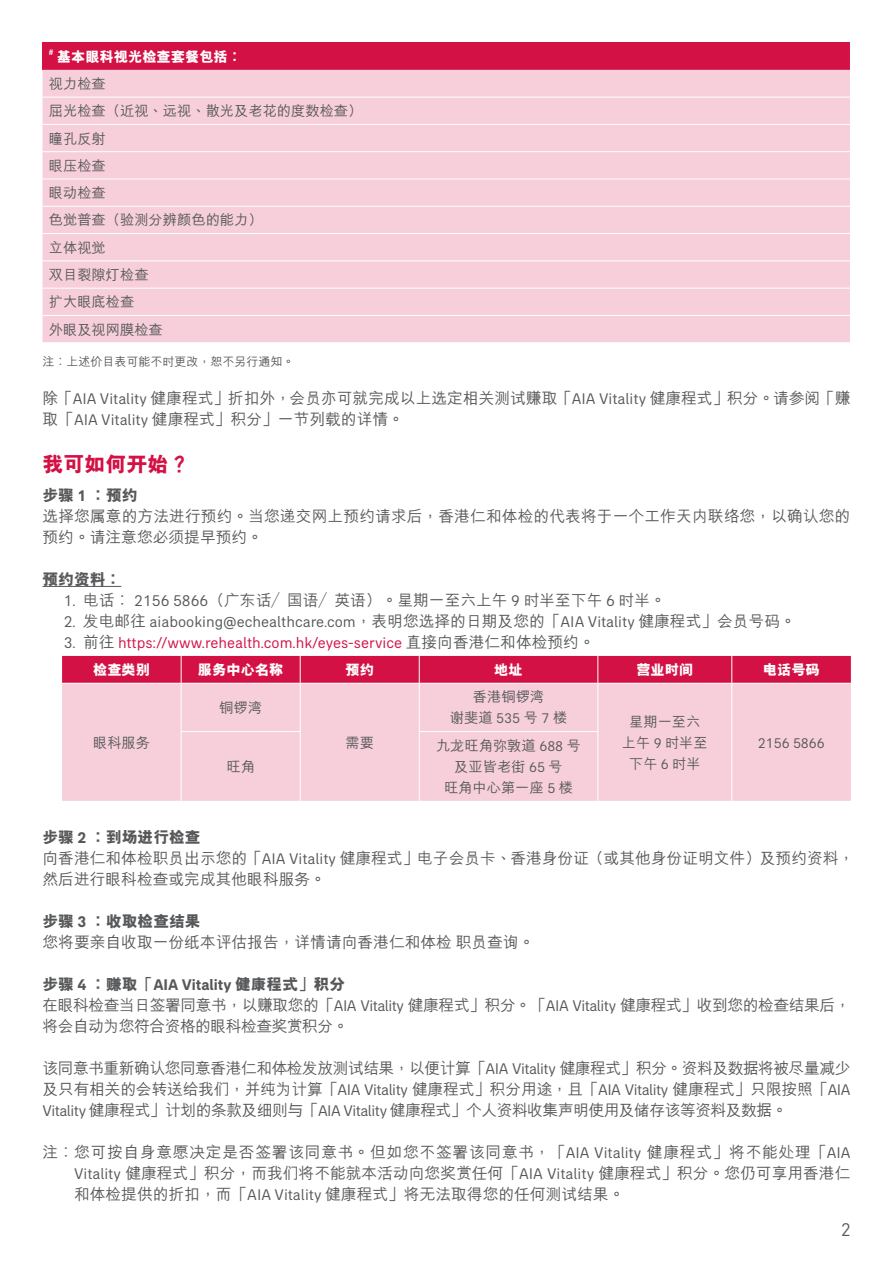
<style>
.page{position:relative;width:893px;height:1263px;background:#fff}
.page>*{position:absolute;margin:0;border:0;box-sizing:border-box;transform-origin:0 0}
.subhead{font:800 21px "M Hei HKS";color:#d31145}
.t1{font:18px "DIN";color:#57585a}
.bodytext{font:500 15.75px/21px "M Hei HKS";color:#57585a}
.bodytext-2{font:500 15.75px/21px "M Hei HKS";letter-spacing:-.025em;color:#57585a}
.bodytext-3{font:15.75px "AIA Everest";color:#57585a}
.bodytext-4{font:800 15.75px "M Hei HKS";color:#57585a}
.bodytext-5{font:15.75px "AIA Everest";color:#d31145}
.box_bodytext{font:500 14.25px "M Hei HKS";color:#57585a}
.subhead-2{font:500 14.25px "M Hei HKS";color:#57585a}
.subhead-3{font:800 14.25px "M Hei HKS";color:#fff}
.box_subhead{font:800 14.25px "M Hei HKS";color:#fff}
.subhead-4{font:14.25px "AIA Everest";color:#57585a}
.credit{font:500 12px "M Hei HKS";color:#57585a}
.box_subhead-2{font:700 8.25px "AIA Everest";color:#fff}
.s1{font-family:"AIA Everest";font-weight:400}
.s2{font-family:"AIA Everest";font-weight:700}
.s3{font-family:"M Hei HKS";font-weight:500}
.s4{color:#57585a}
.s5{font-family:"M Hei HKS";font-weight:500;color:#57585a}
</style>
<div class="page">
<div style="left:43px;top:43px;width:807px;height:27px;background:#d31145"></div>
<div style="left:43px;top:70px;width:807px;height:272px;background:#f6cfda"></div>
<hr style="left:43px;top:97px;width:808px;height:1px;background:#fff">
<hr style="left:43px;top:124px;width:808px;height:1px;background:#fff">
<hr style="left:43px;top:151px;width:808px;height:1px;background:#fff">
<hr style="left:43px;top:179px;width:808px;height:1px;background:#fff">
<hr style="left:43px;top:206px;width:808px;height:1px;background:#fff">
<hr style="left:43px;top:233px;width:808px;height:1px;background:#fff">
<hr style="left:43px;top:260px;width:808px;height:1px;background:#fff">
<hr style="left:43px;top:288px;width:808px;height:1px;background:#fff">
<hr style="left:43px;top:315px;width:808px;height:1px;background:#fff">
<hr style="left:43px;top:586px;width:78px;height:1px;background:#57585a">
<div style="left:62px;top:684px;width:789px;height:117px;background:#f6cfda"></div>
<div style="left:62px;top:656px;width:789px;height:27px;background:#d31145"></div>
<hr style="left:181px;top:684px;width:1px;height:47px;background:#fff">
<hr style="left:300px;top:684px;width:1px;height:47px;background:#fff">
<hr style="left:419px;top:684px;width:1px;height:47px;background:#fff">
<hr style="left:597px;top:684px;width:1px;height:47px;background:#fff">
<hr style="left:731px;top:684px;width:1px;height:47px;background:#fff">
<hr style="left:181px;top:731px;width:120px;height:1px;background:#fff">
<hr style="left:181px;top:732px;width:1px;height:69px;background:#fff">
<hr style="left:300px;top:732px;width:1px;height:69px;background:#fff">
<hr style="left:419px;top:731px;width:179px;height:1px;background:#fff">
<hr style="left:419px;top:732px;width:1px;height:69px;background:#fff">
<hr style="left:597px;top:732px;width:1px;height:69px;background:#fff">
<hr style="left:731px;top:731px;width:1px;height:70px;background:#fff">
<p class="box_subhead-2" style="left:49px;top:47px;width:6px">#</p>
<p class="box_subhead" style="left:57px;top:47px;width:187px">基本眼科視光檢查套餐包括︰</p>
<p class="box_bodytext" style="left:49px;top:73px;width:59px">視力檢查</p>
<p class="box_bodytext" style="left:49px;top:101px;width:315px">屈光檢查（近視、遠視、散光及老花的度數檢查）</p>
<p class="box_bodytext" style="left:49px;top:128px;width:59px">瞳孔反射</p>
<p class="box_bodytext" style="left:49px;top:155px;width:59px">眼壓檢查</p>
<p class="box_bodytext" style="left:49px;top:182px;width:59px">眼動檢查</p>
<p class="box_bodytext" style="left:49px;top:210px;width:215px">色覺普查（驗測分辨顏色的能力）</p>
<p class="box_bodytext" style="left:49px;top:237px;width:59px">立體視覺</p>
<p class="box_bodytext" style="left:49px;top:264px;width:101px">雙目裂隙燈檢查</p>
<p class="box_bodytext" style="left:49px;top:292px;width:87px">擴大眼底檢查</p>
<p class="box_bodytext" style="left:49px;top:319px;width:116px">外眼及視網膜檢查</p>
<p class="credit" style="left:43px;top:353px;width:254px">註︰上述價目表可能不時更改，恕不另行通知。</p>
<p class="bodytext" style="left:43px;top:387px;width:809px">除「<span class="s1">AIA Vitality</span> 健康程式」折扣外，會員亦可就完成以上選定相關測試賺取「<span class="s1">AIA Vitality</span> 健康程式」積分。請參閱「賺取「<span class="s1">AIA Vitality</span> 健康程式」積分」一節列載的詳情。</p>
<p class="subhead" style="left:43px;top:450px;width:148px">我可如何開始？</p>
<p class="bodytext-4" style="left:43px;top:484px;width:97px">步驟 <span class="s2">1</span> ︰預約</p>
<p class="bodytext" style="left:43px;top:504px;width:809px">選擇您屬意的方法進行預約。當您遞交網上預約請求後，香港仁和體檢的代表將於一個工作天內聯絡您，以確認您的預約。請注意您必須提早預約。</p>
<p class="bodytext-4" style="left:43px;top:568px;width:80px">預約資料︰</p>
<p class="bodytext" style="left:64px;top:588px;width:603px"><span class="s1">1.</span> 電話︰ <span class="s1">2156 5866</span>（廣東話／國語／英語）。星期一至六上午 <span class="s1">9</span> 時半至下午 <span class="s1">6</span> 時半。</p>
<p class="bodytext-3" style="left:64px;top:612px;width:734px">2. <span class="s3">發電郵往</span> aiabooking@echealthcare.com<span class="s3">，表明您選擇的日期及您的「</span>AIA Vitality <span class="s3">健康程式」會員號碼。</span></p>
<p class="bodytext-5" style="left:64px;top:633px;width:532px"><span class="s4">3.</span> <span class="s5">前往</span> https://www.rehealth.com.hk/eyes-service <span class="s5">直接向香港仁和體檢預約。</span></p>
<p class="subhead-3" style="left:93px;top:660px;width:58px">檢查類別</p>
<p class="subhead-3" style="left:198px;top:660px;width:87px">服務中心名稱</p>
<p class="subhead-3" style="left:345px;top:660px;width:30px">預約</p>
<p class="subhead-3" style="left:494px;top:660px;width:30px">地址</p>
<p class="subhead-3" style="left:636px;top:660px;width:58px">營業時間</p>
<p class="subhead-3" style="left:763px;top:660px;width:58px">電話號碼</p>
<p class="subhead-2" style="left:93px;top:732px;width:58px">眼科服務</p>
<p class="subhead-2" style="left:219px;top:697px;width:44px">銅鑼灣</p>
<p class="subhead-2" style="left:226px;top:756px;width:30px">旺角</p>
<p class="subhead-2" style="left:345px;top:732px;width:30px">需要</p>
<p class="subhead-2" style="left:473px;top:687px;width:73px">香港銅鑼灣</p>
<p class="subhead-2" style="left:450px;top:708px;width:119px">謝斐道 <span class="s1">535</span> 號 <span class="s1">7</span> 樓</p>
<p class="subhead-2" style="left:629px;top:711px;width:73px">星期一至六</p>
<p class="subhead-2" style="left:622px;top:732px;width:87px">上午 <span class="s1">9</span> 時半至</p>
<p class="subhead-2" style="left:629px;top:753px;width:73px">下午 <span class="s1">6</span> 時半</p>
<p class="subhead-2" style="left:436px;top:735px;width:147px">九龍旺角彌敦道 <span class="s1">688</span> 號</p>
<p class="subhead-2" style="left:454px;top:756px;width:110px">及亞皆老街 <span class="s1">65</span> 號</p>
<p class="subhead-2" style="left:444px;top:777px;width:131px">旺角中心第一座 <span class="s1">5</span> 樓</p>
<p class="subhead-4" style="left:758px;top:734px;width:69px">2156 5866</p>
<p class="bodytext-4" style="left:43px;top:826px;width:160px">步驟 <span class="s2">2</span> ︰到場進行檢查</p>
<p class="bodytext" style="left:43px;top:846px;width:813px">向香港仁和體檢職員出示您的「<span class="s1">AIA Vitality</span> 健康程式」電子會員卡、香港身份證（或其他身份證明文件）及預約資料，然後進行眼科檢查或完成其他眼科服務。</p>
<p class="bodytext-4" style="left:43px;top:910px;width:160px">步驟 <span class="s2">3</span> ︰收取檢查結果</p>
<p class="bodytext" style="left:43px;top:930px;width:493px">您將要親自收取一份紙本評估報告，詳情請向香港仁和體檢職員查詢。</p>
<p class="bodytext-4" style="left:43px;top:973px;width:304px">步驟 <span class="s2">4</span> ︰賺取「<span class="s2">AIA Vitality</span> 健康程式」積分</p>
<p class="bodytext-2" style="left:43px;top:993px;width:809px">在眼科檢查當日簽署同意書，以賺取您的「<span class="s1">AIA Vitality</span> 健康程式」積分。「<span class="s1">AIA Vitality</span> 健康程式」收到您的檢查結果後，將會自動為您符合資格的眼科檢查獎賞積分。</p>
<p class="bodytext" style="left:43px;top:1056px;width:810px;text-align:justify">該同意書重新確認您同意香港仁和體檢發放測試結果，以便計算「<span class="s1">AIA Vitality</span> 健康程式」積分。資料及數據將被儘量減少及只有相關的會轉送給我們，並純為計算「<span class="s1">AIA Vitality</span> 健康程式」積分用途，且「<span class="s1">AIA Vitality</span> 健康程式」只限按照「<span class="s1">AIA Vitality</span> 健康程式」計劃的條款及細則與「<span class="s1">AIA Vitality</span> 健康程式」個人資料收集聲明使用及儲存該等資料及數據。</p>
<p class="bodytext" style="left:74px;top:1140px;width:778px;text-align:justify;text-indent:-32px">註︰您可按自身意願決定是否簽署該同意書。但如您不簽署該同意書，「<span class="s1">AIA Vitality</span> 健康程式」將不能處理「<span class="s1">AIA Vitality</span> 健康程式」積分，而我們將不能就本活動向您獎賞任何「<span class="s1">AIA Vitality</span> 健康程式」積分。您仍可享用香港仁和體檢提供的折扣，而「<span class="s1">AIA Vitality</span> 健康程式」將無法取得您的任何測試結果。</p>
<p class="t1" style="left:841px;top:1218px;width:11px">2</p>
</div>
